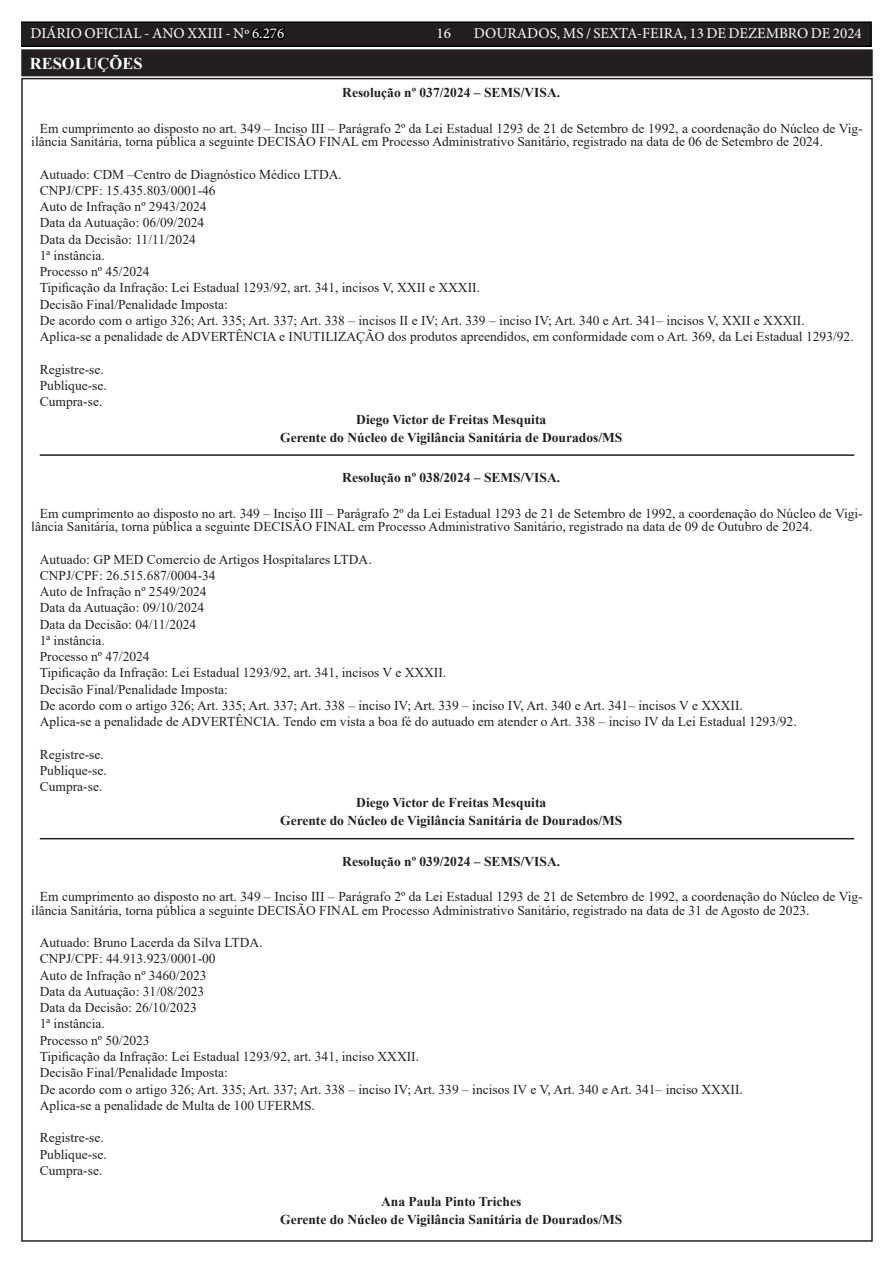
<style>
.page{position:relative;width:893px;height:1263px;background:#fff}
.page>*{position:absolute;margin:0;border:0;box-sizing:border-box;transform-origin:0 0}
.TEXTO{font:700 16.5px "Times New Roman";color:#fff}
.t1{font:15px "Minion Pro";color:#fff}
.TEXTO-2{font:13.5px/13.5px "Times New Roman";color:#231f20}
.TEXTO-3{font:700 13.5px "Times New Roman";color:#231f20}
.s1{color:#000}
</style>
<div class="page">
<div style="left:21px;top:22px;width:850px;height:24px;background:#231f20"></div>
<div style="left:21px;top:21px;width:851px;height:26px;border:2px solid #000"></div>
<hr style="left:40px;top:454px;width:814px;height:2px;background:#231f20">
<hr style="left:40px;top:838px;width:814px;height:1px;background:#231f20">
<div style="left:23px;top:51px;width:848px;height:23px;background:#231f20"></div>
<div style="left:21px;top:49px;width:852px;height:27px;border:4px solid #231f20"></div>
<p class="t1" style="left:31px;top:24px;width:255px">DIÁRIO OFICIAL - ANO XXIII - Nº <span class="s1">6.276</span></p>
<p class="t1" style="left:437px;top:24px;width:16px">16</p>
<p class="t1" style="left:474px;top:24px;width:389px">DOURADOS, MS / SEXTA-FEIRA, 13 DE DEZEMBRO DE 2024</p>
<p class="TEXTO" style="left:30px;top:52px;width:114px">RESOLUÇÕES</p>
<p class="TEXTO-3" style="left:342px;top:83px;width:219px">Resolução nº 037/2024 – SEMS/VISA.</p>
<p class="TEXTO-2" style="left:31px;top:121px;width:833px;text-indent:9px">Em cumprimento ao disposto no art. 349 – Inciso III – Parágrafo 2º da Lei Estadual 1293 de 21 de Setembro de 1992, a coordenação do Núcleo de Vig&shy;ilância Sanitária, torna pública a seguinte DECISÃO FINAL em Processo Administrativo Sanitário, registrado na data de 06 de Setembro de 2024.</p>
<p class="TEXTO-2" style="left:40px;top:167px;width:304px">Autuado: CDM –Centro de Diagnóstico Médico LTDA.</p>
<p class="TEXTO-2" style="left:40px;top:183px;width:177px">CNPJ/CPF: 15.435.803/0001-46</p>
<p class="TEXTO-2" style="left:40px;top:199px;width:168px">Auto de Infração nº 2943/2024</p>
<p class="TEXTO-2" style="left:40px;top:216px;width:166px">Data da Autuação: 06/09/2024</p>
<p class="TEXTO-2" style="left:40px;top:232px;width:158px">Data da Decisão: 11/11/2024</p>
<p class="TEXTO-2" style="left:40px;top:248px;width:67px">1ª instância.</p>
<p class="TEXTO-2" style="left:40px;top:264px;width:111px">Processo nº 45/2024</p>
<p class="TEXTO-2" style="left:40px;top:281px;width:442px">Tipificação da Infração: Lei Estadual 1293/92, art. 341, incisos V, XXII e XXXII.</p>
<p class="TEXTO-2" style="left:40px;top:297px;width:190px">Decisão Final/Penalidade Imposta:</p>
<p class="TEXTO-2" style="left:40px;top:313px;width:767px">De acordo com o artigo 326; Art. 335; Art. 337; Art. 338 – incisos II e IV; Art. 339 – inciso IV; Art. 340 e Art. 341– incisos V, XXII e XXXII.</p>
<p class="TEXTO-2" style="left:40px;top:329px;width:815px">Aplica-se a penalidade de ADVERTÊNCIA e INUTILIZAÇÃO dos produtos apreendidos, em conformidade com o Art. 369, da Lei Estadual 1293/92.</p>
<p class="TEXTO-2" style="left:40px;top:362px;width:66px">Registre-se.</p>
<p class="TEXTO-2" style="left:40px;top:378px;width:69px">Publique-se.</p>
<p class="TEXTO-2" style="left:40px;top:394px;width:64px">Cumpra-se.</p>
<p class="TEXTO-3" style="left:356px;top:410px;width:191px">Diego Victor de Freitas Mesquita</p>
<p class="TEXTO-3" style="left:280px;top:427px;width:344px">Gerente do Núcleo de Vigilância Sanitária de Dourados/MS</p>
<p class="TEXTO-3" style="left:342px;top:468px;width:219px">Resolução nº 038/2024 – SEMS/VISA.</p>
<p class="TEXTO-2" style="left:31px;top:506px;width:833px;text-indent:9px">Em cumprimento ao disposto no art. 349 – Inciso III – Parágrafo 2º da Lei Estadual 1293 de 21 de Setembro de 1992, a coordenação do Núcleo de Vigi&shy;lância Sanitária, torna pública a seguinte DECISÃO FINAL em Processo Administrativo Sanitário, registrado na data de 09 de Outubro de 2024.</p>
<p class="TEXTO-2" style="left:40px;top:552px;width:333px">Autuado: GP MED Comercio de Artigos Hospitalares LTDA.</p>
<p class="TEXTO-2" style="left:40px;top:568px;width:177px">CNPJ/CPF: 26.515.687/0004-34</p>
<p class="TEXTO-2" style="left:40px;top:584px;width:168px">Auto de Infração nº 2549/2024</p>
<p class="TEXTO-2" style="left:40px;top:601px;width:166px">Data da Autuação: 09/10/2024</p>
<p class="TEXTO-2" style="left:40px;top:617px;width:158px">Data da Decisão: 04/11/2024</p>
<p class="TEXTO-2" style="left:40px;top:633px;width:67px">1ª instância.</p>
<p class="TEXTO-2" style="left:40px;top:649px;width:111px">Processo nº 47/2024</p>
<p class="TEXTO-2" style="left:40px;top:666px;width:408px">Tipificação da Infração: Lei Estadual 1293/92, art. 341, incisos V e XXXII.</p>
<p class="TEXTO-2" style="left:40px;top:682px;width:190px">Decisão Final/Penalidade Imposta:</p>
<p class="TEXTO-2" style="left:40px;top:698px;width:705px">De acordo com o artigo 326; Art. 335; Art. 337; Art. 338 – inciso IV; Art. 339 – inciso IV, Art. 340 e Art. 341– incisos V e XXXII.</p>
<p class="TEXTO-2" style="left:40px;top:714px;width:758px">Aplica-se a penalidade de ADVERTÊNCIA. Tendo em vista a boa fé do autuado em atender o Art. 338 – inciso IV da Lei Estadual 1293/92.</p>
<p class="TEXTO-2" style="left:40px;top:747px;width:66px">Registre-se.</p>
<p class="TEXTO-2" style="left:40px;top:763px;width:69px">Publique-se.</p>
<p class="TEXTO-2" style="left:40px;top:779px;width:64px">Cumpra-se.</p>
<p class="TEXTO-3" style="left:356px;top:793px;width:191px">Diego Victor de Freitas Mesquita</p>
<p class="TEXTO-3" style="left:280px;top:811px;width:344px">Gerente do Núcleo de Vigilância Sanitária de Dourados/MS</p>
<p class="TEXTO-3" style="left:342px;top:851px;width:219px">Resolução nº 039/2024 – SEMS/VISA.</p>
<p class="TEXTO-2" style="left:31px;top:889px;width:833px;text-indent:9px">Em cumprimento ao disposto no art. 349 – Inciso III – Parágrafo 2º da Lei Estadual 1293 de 21 de Setembro de 1992, a coordenação do Núcleo de Vig&shy;ilância Sanitária, torna pública a seguinte DECISÃO FINAL em Processo Administrativo Sanitário, registrado na data de 31 de Agosto de 2023.</p>
<p class="TEXTO-2" style="left:40px;top:935px;width:224px">Autuado: Bruno Lacerda da Silva LTDA.</p>
<p class="TEXTO-2" style="left:40px;top:952px;width:177px">CNPJ/CPF: 44.913.923/0001-00</p>
<p class="TEXTO-2" style="left:40px;top:968px;width:168px">Auto de Infração nº 3460/2023</p>
<p class="TEXTO-2" style="left:40px;top:984px;width:166px">Data da Autuação: 31/08/2023</p>
<p class="TEXTO-2" style="left:40px;top:1000px;width:159px">Data da Decisão: 26/10/2023</p>
<p class="TEXTO-2" style="left:40px;top:1017px;width:67px">1ª instância.</p>
<p class="TEXTO-2" style="left:40px;top:1033px;width:111px">Processo nº 50/2023</p>
<p class="TEXTO-2" style="left:40px;top:1049px;width:381px">Tipificação da Infração: Lei Estadual 1293/92, art. 341, inciso XXXII.</p>
<p class="TEXTO-2" style="left:40px;top:1065px;width:190px">Decisão Final/Penalidade Imposta:</p>
<p class="TEXTO-2" style="left:40px;top:1082px;width:705px">De acordo com o artigo 326; Art. 335; Art. 337; Art. 338 – inciso IV; Art. 339 – incisos IV e V, Art. 340 e Art. 341– inciso XXXII.</p>
<p class="TEXTO-2" style="left:40px;top:1098px;width:277px">Aplica-se a penalidade de Multa de 100 UFERMS.</p>
<p class="TEXTO-2" style="left:40px;top:1130px;width:66px">Registre-se.</p>
<p class="TEXTO-2" style="left:40px;top:1147px;width:69px">Publique-se.</p>
<p class="TEXTO-2" style="left:40px;top:1163px;width:64px">Cumpra-se.</p>
<p class="TEXTO-3" style="left:381px;top:1191px;width:142px">Ana Paula Pinto Triches</p>
<p class="TEXTO-3" style="left:280px;top:1209px;width:344px">Gerente do Núcleo de Vigilância Sanitária de Dourados/MS</p>
</div>
